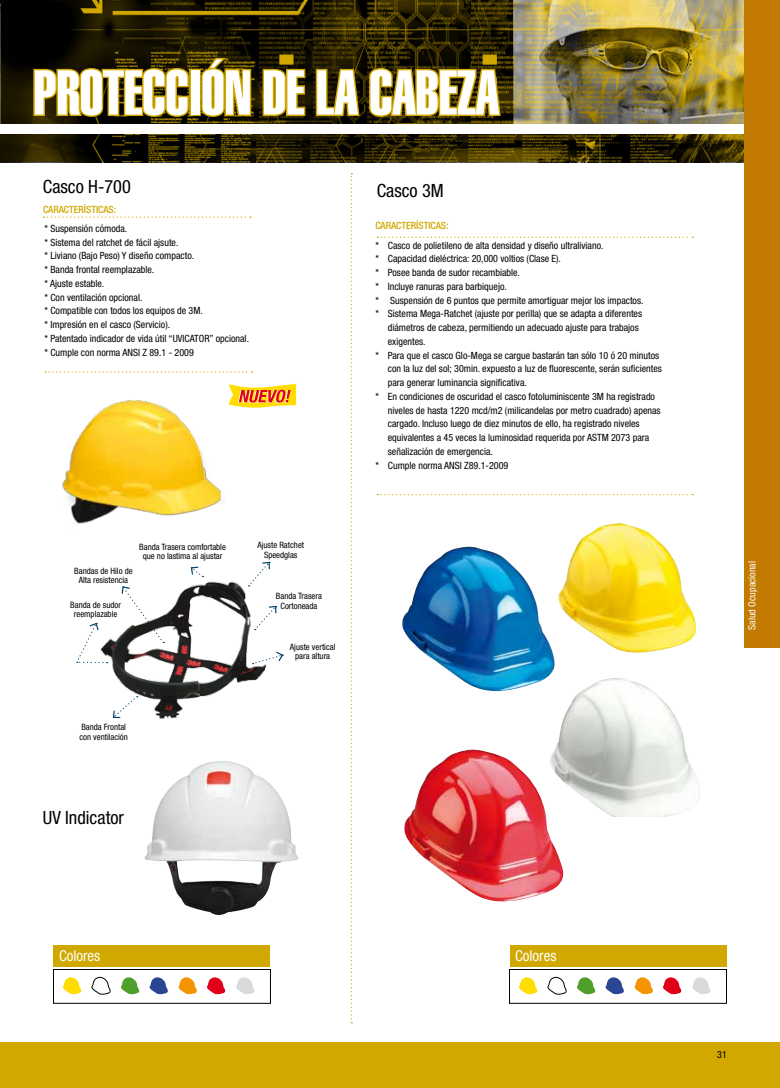
<style>
.page{position:relative;width:780px;height:1088px;background:#fff}
.page>*{position:absolute;margin:0;border:0;box-sizing:border-box;transform-origin:0 0}
.t1{font:62.25px "Helvetica Extra Compressed";color:#fff}
.t2{font:condensed 18.25px "Helvetica Neue LT Std";color:#000}
.t3{font:condensed 15px "Helvetica Neue LT Std";color:#fff}
.t4{font:condensed 10px/13.8px "Helvetica Neue LT Std";color:#000}
.t5{font:500 condensed 10px "Helvetica Neue LT Std";color:#d1a800}
.t6{font:condensed 10px "Helvetica Neue LT Std";color:#fff}
.t7{font:condensed 8.75px/9.4px "Helvetica Neue LT Std";color:#000;text-align:center}
</style>
<div class="page">
<div style="left:0;top:1042px;width:780px;height:45px;background:#d1a800"></div>
<img style="left:0;top:134px;width:780px;height:28px">
<img style="left:0;top:0;width:513px;height:123px">
<img style="left:513px;top:0;width:267px;height:123px">
<svg style="left:377px;top:237px;width:316px;height:1px"></svg>
<svg style="left:377px;top:494px;width:316px;height:1px"></svg>
<svg style="left:351px;top:173px;width:1px;height:850px"></svg>
<svg style="left:44px;top:216px;width:207px;height:2px"></svg>
<svg style="left:45px;top:371px;width:207px;height:2px"></svg>
<img style="left:102px;top:575px;width:176px;height:144px">
<svg style="left:190px;top:566px;width:13px;height:11px"></svg>
<svg style="left:249px;top:561px;width:21px;height:25px"></svg>
<svg style="left:255px;top:605px;width:22px;height:25px"></svg>
<svg style="left:253px;top:650px;width:31px;height:14px"></svg>
<svg style="left:112px;top:696px;width:26px;height:23px"></svg>
<svg style="left:77px;top:622px;width:31px;height:41px"></svg>
<svg style="left:121px;top:586px;width:43px;height:57px"></svg>
<svg style="left:32px;top:66px;width:158px;height:53px;background:#634f00"></svg>
<div style="left:189px;top:69px;width:12px;height:47px;border:3px solid #d1a800"></div>
<svg style="left:200px;top:56px;width:52px;height:63px;background:#725c00"></svg>
<svg style="left:261px;top:67px;width:46px;height:51px;background:#6f5900"></svg>
<svg style="left:314px;top:67px;width:47px;height:50px;background:#5f4c00"></svg>
<svg style="left:367px;top:66px;width:135px;height:53px;background:#6d5700"></svg>
<svg style="left:229px;top:384px;width:67px;height:24px;background:#f8b545"></svg>
<img style="left:558px;top:523px;width:139px;height:130px">
<img style="left:402px;top:547px;width:153px;height:144px">
<img style="left:549px;top:678px;width:149px;height:139px">
<img style="left:404px;top:749px;width:159px;height:152px">
<div style="left:744px;top:0;width:35px;height:647px;background:#c37a00"></div>
<img style="left:62px;top:400px;width:162px;height:124px">
<img style="left:144px;top:761px;width:155px;height:154px">
<svg style="left:519px;top:977px;width:18px;height:17px"></svg>
<svg style="left:634px;top:977px;width:19px;height:17px"></svg>
<svg style="left:663px;top:977px;width:18px;height:17px"></svg>
<svg style="left:692px;top:977px;width:18px;height:17px"></svg>
<svg style="left:548px;top:977px;width:18px;height:18px"></svg>
<svg style="left:605px;top:977px;width:19px;height:17px"></svg>
<svg style="left:577px;top:977px;width:18px;height:17px"></svg>
<div style="left:509px;top:969px;width:217px;height:34px;border:1px solid #000"></div>
<div style="left:509px;top:946px;width:217px;height:21px;background:#d1a800"></div>
<svg style="left:63px;top:977px;width:18px;height:17px"></svg>
<svg style="left:178px;top:977px;width:19px;height:17px"></svg>
<svg style="left:207px;top:977px;width:18px;height:17px"></svg>
<svg style="left:236px;top:977px;width:19px;height:17px"></svg>
<svg style="left:92px;top:977px;width:18px;height:18px"></svg>
<svg style="left:149px;top:977px;width:19px;height:17px"></svg>
<svg style="left:121px;top:977px;width:18px;height:17px"></svg>
<div style="left:53px;top:969px;width:218px;height:34px;border:1px solid #000"></div>
<div style="left:53px;top:946px;width:217px;height:21px;background:#d1a800"></div>
<h1 class="t1" style="left:34px;top:55px;width:467px">PROTECCIÓN DE LA CABEZA</h1>
<h2 class="t2" style="left:43px;top:176px;width:89px">Casco H-700</h2>
<p class="t5" style="left:43px;top:203px;width:75px">CARACTERÍSTICAS:</p>
<p class="t4" style="left:44px;top:221px;width:206px">* Suspensión cómoda.<br>* Sistema del ratchet de fácil ajsute.<br>* Liviano (Bajo Peso) Y diseño compacto.<br>* Banda frontal reemplazable.<br>* Ajuste estable.<br>* Con ventilación opcional.<br>* Compatible con todos los equipos de 3M.<br>* Impresión en el casco (Servicio).<br>* Patentado indicador de vida útil “UVICATOR” opcional. * Cumple con norma ANSI Z 89.1 - 2009</p>
<p class="t7" style="left:139px;top:542px;width:88px">Banda Trasera comfortable que no lastima al ajustar</p>
<p class="t7" style="left:74px;top:566px;width:60px">Bandas de Hilo de<br>Alta resistencia</p>
<p class="t7" style="left:70px;top:600px;width:52px">Banda de sudor reemplazable</p>
<p class="t7" style="left:79px;top:722px;width:50px;text-align:left">Banda Frontal con ventilación</p>
<h2 class="t2" style="left:43px;top:807px;width:83px">UV Indicator</h2>
<p class="t7" style="left:257px;top:541px;width:48px">Ajuste Ratchet<br>Speedglas</p>
<p class="t7" style="left:276px;top:591px;width:47px">Banda Trasera<br>Cortoneada</p>
<p class="t7" style="left:290px;top:642px;width:47px">Ajuste vertical para altura</p>
<h2 class="t2" style="left:377px;top:180px;width:69px">Casco 3M</h2>
<p class="t5" style="left:375px;top:219px;width:75px">CARACTERÍSTICAS:</p>
<p class="t4" style="left:375px;top:238px;width:230px">* Casco de polietileno de alta densidad y diseño ultraliviano.</p>
<p class="t4" style="left:375px;top:252px;width:187px">* Capacidad dieléctrica: 20,000 voltios (Clase E).</p>
<p class="t4" style="left:375px;top:266px;width:146px">* Posee banda de sudor recambiable.</p>
<p class="t4" style="left:375px;top:279px;width:133px">* Incluye ranuras para barbiquejo.</p>
<p class="t4" style="left:375px;top:293px;width:270px">* Suspensión de 6 puntos que permite amortiguar mejor los impactos.</p>
<p class="t4" style="left:375px;top:307px;width:268px">* Sistema Mega-Ratchet (ajuste por perilla) que se adapta a diferentes</p>
<p class="t4" style="left:388px;top:321px;width:252px">diámetros de cabeza, permitiendo un adecuado ajuste para trabajos</p>
<p class="t4" style="left:388px;top:334px;width:39px">exigentes.</p>
<p class="t4" style="left:375px;top:348px;width:285px">* Para que el casco Glo-Mega se cargue bastarán tan sólo 10 ó 20 minutos</p>
<p class="t4" style="left:388px;top:362px;width:276px">con la luz del sol; 30min. expuesto a luz de fluorescente, serán suficientes</p>
<p class="t4" style="left:388px;top:376px;width:140px">para generar luminancia significativa.</p>
<p class="t4" style="left:375px;top:389px;width:281px">* En condiciones de oscuridad el casco fotoluminiscente 3M ha registrado</p>
<p class="t4" style="left:388px;top:403px;width:274px">niveles de hasta 1220 mcd/m2 (milicandelas por metro cuadrado) apenas</p>
<p class="t4" style="left:388px;top:417px;width:253px">cargado. Incluso luego de diez minutos de ello, ha registrado niveles</p>
<p class="t4" style="left:388px;top:431px;width:263px">equivalentes a 45 veces la luminosidad requerida por ASTM 2073 para</p>
<p class="t4" style="left:388px;top:444px;width:107px">señalización de emergencia.</p>
<p class="t4" style="left:375px;top:458px;width:134px">* Cumple norma ANSI Z89.1-2009</p>
<h3 class="t3" style="left:59px;top:947px;width:43px">Colores</h3>
<h3 class="t3" style="left:515px;top:947px;width:43px">Colores</h3>
<p class="t6" style="left:746px;top:630px;width:70px;rotate:-90deg">Salud Ocupacional</p>
<p class="t4" style="left:717px;top:1047px;width:11px">31</p>
</div>
